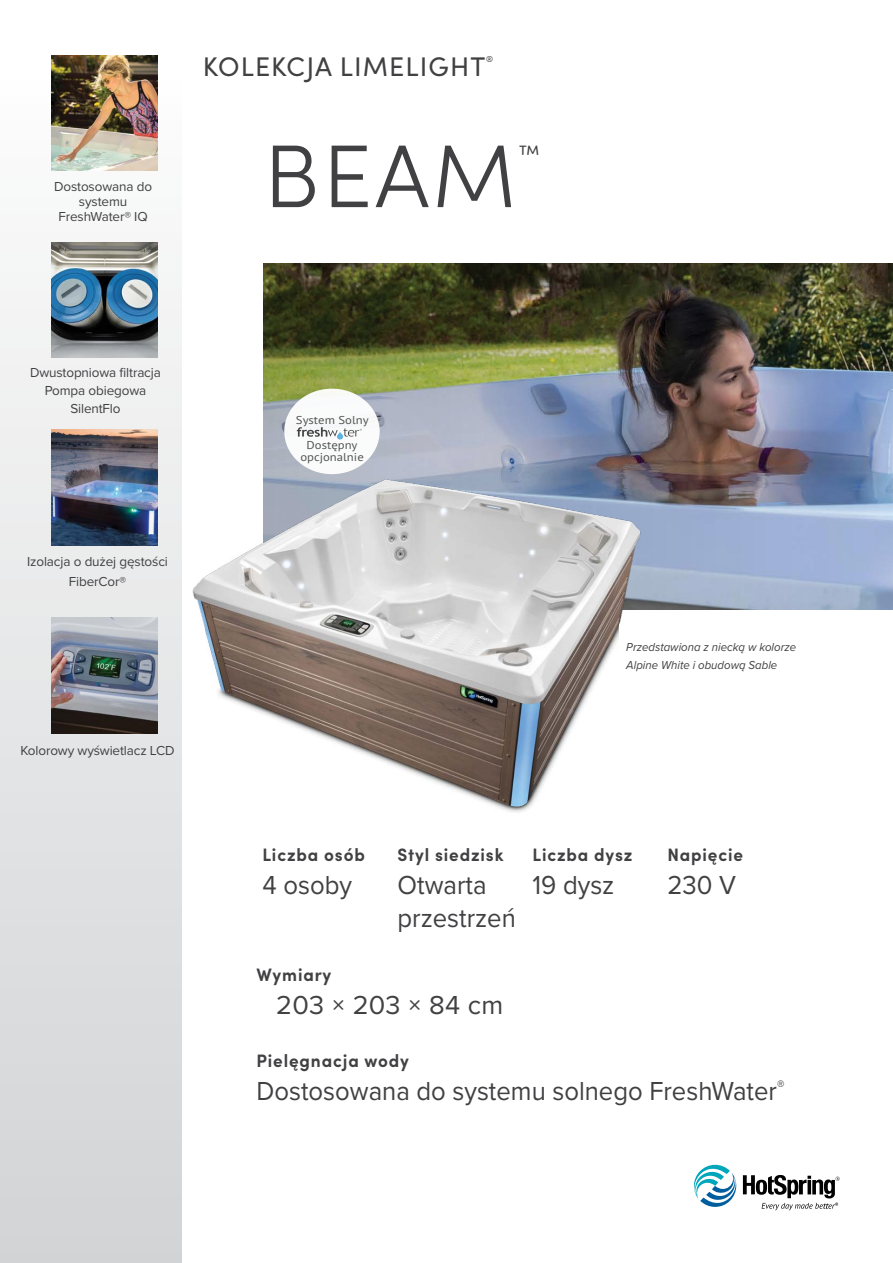
<style>
.page{position:relative;width:893px;height:1263px;background:#fff}
.page>*{position:absolute;margin:0;border:0;box-sizing:border-box;transform-origin:0 0}
.t1{font:300 89.25px "Sofia Pro";color:#414042}
.t2{font:27px/33px "Proxima Nova";color:#414042;scale:.95 1}
.t3{font:27px "Sofia Pro";letter-spacing:.04em;color:#414042}
.t4{font:27px "Proxima Nova";color:#414042}
.t5{font:300 22.35px "Sofia Pro";color:#414042}
.t6{font:700 18px "Sofia Pro";letter-spacing:.05em;color:#414042;scale:.95 1}
.t7{font:13.5px/15px "Proxima Nova";letter-spacing:-.01em;color:#414042;text-align:center}
.t8{font:italic 12px/18px "Proxima Nova";color:#414042;scale:.95 1}
.t9{font:11.4px/11.1px "PT Sans Pro";color:#555656;text-align:center;scale:1.12 1}
.t10{font:8.7px "Sofia Pro";color:#414042}
</style>
<div class="page">
<svg style="left:693px;top:1164px;width:147px;height:47px"></svg>
<img style="left:263px;top:263px;width:630px;height:347px">
<div style="left:0;top:66px;width:181px;height:1197px;background:linear-gradient(to bottom,#fcfdfd,#d2d3d5)"></div>
<img style="left:52px;top:55px;width:105px;height:115px">
<img style="left:52px;top:242px;width:105px;height:116px">
<img style="left:52px;top:430px;width:105px;height:115px">
<img style="left:52px;top:618px;width:105px;height:115px">
<img style="left:192px;top:470px;width:460px;height:342px">
<div style="left:284px;top:389px;width:96px;height:85px;background:#fff;border-radius:50%"></div>
<div style="left:337px;top:432px;width:6px;height:7px;background:#5fb3e3;border-radius:3px"></div>
<svg style="left:297px;top:427px;width:41px;height:10px"></svg>
<svg style="left:344px;top:428px;width:18px;height:9px"></svg>
<p class="t7" style="left:54px;top:178px;width:99px">Dostosowana do systemu<br>FreshWater® IQ</p>
<h2 class="t3" style="left:203px;top:46px;width:284px">KOLEKCJA LIMELIGHT</h2>
<p class="t10" style="left:486px;top:52px;width:8px">®</p>
<h1 class="t1" style="left:264px;top:111px;width:254px">BEAM</h1>
<h3 class="t5" style="left:519px;top:137px;width:23px">™</h3>
<p class="t7" style="left:30px;top:363px;width:132px;line-height:18px">Dwustopniowa filtracja<br>Pompa obiegowa<br>SilentFlo</p>
<p class="t7" style="left:27px;top:551px;width:142px;line-height:19.5px">Izolacja o dużej gęstości<br>FiberCor®</p>
<p class="t7" style="left:20px;top:742px;width:156px">Kolorowy wyświetlacz LCD</p>
<p class="t9" style="left:296px;top:414px;width:66px">System Solny</p>
<p class="t9" style="left:300px;top:439px;width:58px">Dostępny opcjonalnie</p>
<p class="t8" style="left:626px;top:637px;width:180px">Przedstawiona z niecką w kolorze<br>Alpine White i obudową Sable</p>
<h3 class="t6" style="left:262px;top:841px;width:109px">Liczba osób</h3>
<h3 class="t6" style="left:398px;top:841px;width:113px">Styl siedzisk</h3>
<h3 class="t6" style="left:533px;top:841px;width:107px">Liczba dysz</h3>
<h3 class="t6" style="left:668px;top:841px;width:81px">Napięcie</h3>
<h2 class="t2" style="left:262px;top:867px;width:96px">4 osoby</h2>
<h2 class="t2" style="left:397px;top:867px;width:126px">Otwarta przestrzeń</h2>
<h2 class="t2" style="left:532px;top:867px;width:88px">19 dysz</h2>
<h2 class="t2" style="left:667px;top:867px;width:74px">230 V</h2>
<h3 class="t6" style="left:256px;top:960px;width:80px">Wymiary</h3>
<h2 class="t4" style="left:276px;top:984px;width:228px">203 × 203 × 84 cm</h2>
<h3 class="t6" style="left:256px;top:1046px;width:162px">Pielęgnacja wody</h3>
<h2 class="t2" style="left:256px;top:1073px;width:557px">Dostosowana do systemu solnego FreshWater<sup>®</sup></h2>
</div>
